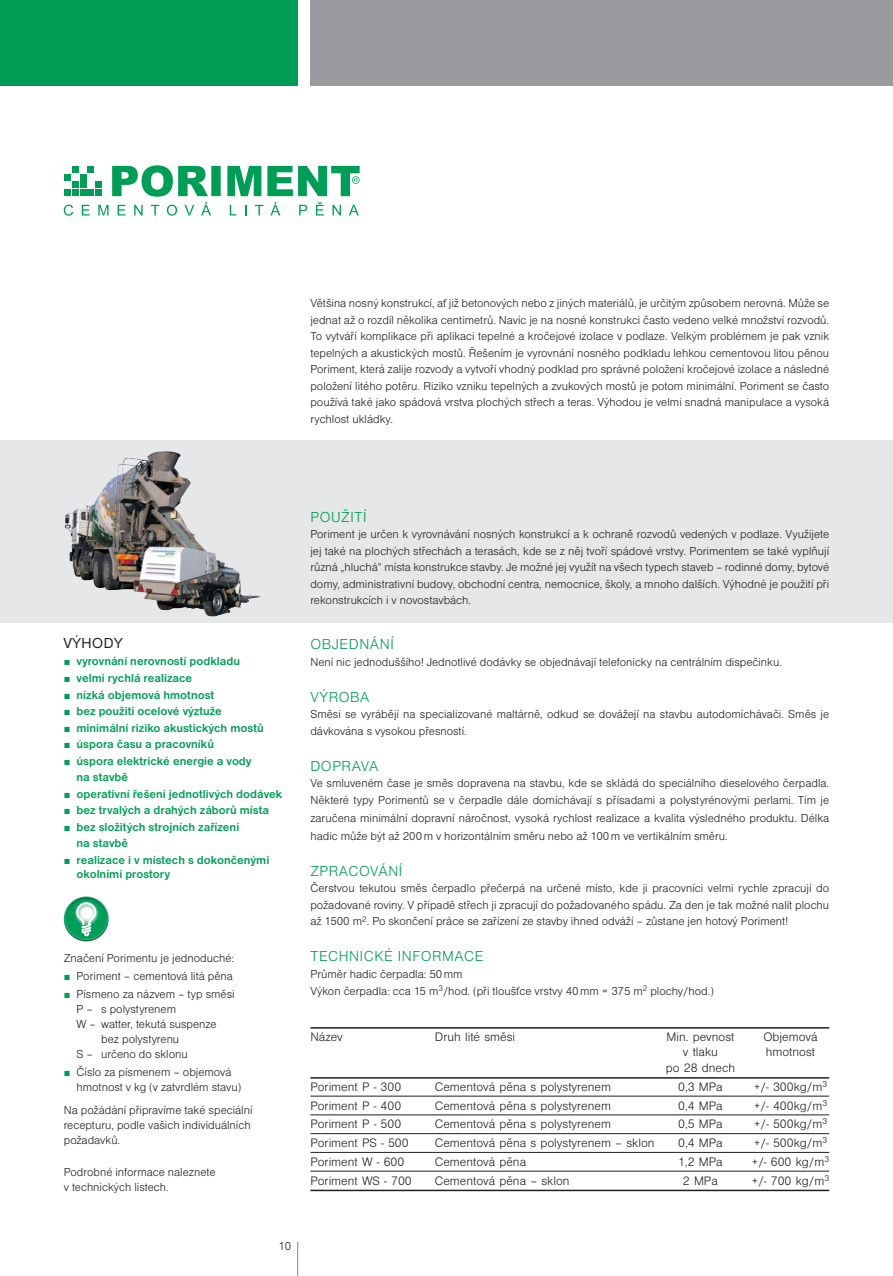
<style>
.page{position:relative;width:893px;height:1276px;background:#fff}
.page>*{position:absolute;margin:0;border:0;box-sizing:border-box;transform-origin:0 0}
.t1{font:15px "Nimbus San DCE Ligh";letter-spacing:.04em;color:#009d57}
.t2{font:15px "Nimbus San DCE";letter-spacing:.04em;color:#231f20}
.t3{font:12.75px "Nimbus San DCE Ligh";color:#231f20}
.t4{font:12px/16.5px "Nimbus San DCE Ligh";color:#231f20}
.t5{font:700 12px/16.5px "Nimbus San DCE";color:#009d57}
.s1{font-family:"European Pi Three";font-weight:400}
.s2{font-family:"European Pi Three";color:#009d57}
</style>
<div class="page">
<div style="left:0;top:0;width:298px;height:85px;background:#009d57"></div>
<div style="left:310px;top:0;width:583px;height:85px;background:#999b9e"></div>
<hr style="left:297px;top:1241px;width:1px;height:35px;background:#999b9e">
<div style="left:0;top:440px;width:893px;height:183px;background:#e6e7e8"></div>
<img style="left:65px;top:457px;width:196px;height:159px">
<svg style="left:64px;top:205px;width:9px;height:11px"></svg>
<svg style="left:82px;top:205px;width:8px;height:10px"></svg>
<div style="left:72px;top:166px;width:7px;height:7px;background:#009d57"></div>
<div style="left:87px;top:166px;width:7px;height:7px;background:#009d57"></div>
<div style="left:64px;top:173px;width:7px;height:7px;background:#009d57"></div>
<div style="left:80px;top:173px;width:6px;height:7px;background:#009d57"></div>
<div style="left:72px;top:181px;width:7px;height:7px;background:#009d57"></div>
<div style="left:80px;top:181px;width:6px;height:7px;background:#009d57"></div>
<div style="left:95px;top:181px;width:7px;height:7px;background:#009d57"></div>
<div style="left:64px;top:189px;width:7px;height:7px;background:#009d57"></div>
<div style="left:72px;top:189px;width:7px;height:7px;background:#009d57"></div>
<div style="left:80px;top:189px;width:6px;height:7px;background:#009d57"></div>
<div style="left:87px;top:189px;width:7px;height:7px;background:#009d57"></div>
<div style="left:95px;top:189px;width:7px;height:7px;background:#009d57"></div>
<svg style="left:98px;top:165px;width:262px;height:51px"></svg>
<hr style="left:310px;top:1027px;width:519px;height:1px;background:#231f20">
<hr style="left:310px;top:1077px;width:519px;height:1px;background:#231f20">
<hr style="left:310px;top:1096px;width:519px;height:1px;background:#231f20">
<hr style="left:310px;top:1114px;width:519px;height:1px;background:#231f20">
<hr style="left:310px;top:1133px;width:519px;height:1px;background:#231f20">
<hr style="left:310px;top:1152px;width:519px;height:1px;background:#231f20">
<hr style="left:310px;top:1171px;width:519px;height:1px;background:#231f20">
<hr style="left:310px;top:1189px;width:519px;height:2px;background:#231f20">
<svg style="left:64px;top:896px;width:45px;height:45px"></svg>
<svg style="left:65px;top:897px;width:43px;height:43px"></svg>
<div style="left:66px;top:898px;width:41px;height:41px;background:#009d57;border-radius:50%"></div>
<svg style="left:72px;top:899px;width:28px;height:28px"></svg>
<svg style="left:76px;top:902px;width:20px;height:34px"></svg>
<p class="t4" style="left:310px;top:296px;width:520px;text-align:justify">Většina nosný konstrukcí, ať již betonových nebo z jiných materiálů, je určitým způsobem nerovná. Může se jednat až o rozdíl několika centimetrů. Navíc je na nosné konstrukci často vedeno velké množství rozvodů.<br>To vytváří komplikace při aplikaci tepelné a kročejové izolace v podlaze. Velkým problémem je pak vznik tepelných a akustických mostů. Řešením je vyrovnání nosného podkladu lehkou cementovou litou pěnou Poriment, která zalije rozvody a vytvoří vhodný podklad pro správné položení kročejové izolace a následné položení litého potěru. Riziko vzniku tepelných a zvukových mostů je potom minimální. Poriment se často používá také jako spádová vrstva plochých střech a teras. Výhodou je velmi snadná manipulace a vysoká rychlost ukládky.</p>
<p class="t2" style="left:64px;top:637px;width:60px">VÝHODY</p>
<p class="t5" style="left:64px;top:653px;width:178px"><span class="s1">-</span> vyrovnání nerovností podkladu</p>
<p class="t5" style="left:64px;top:670px;width:130px"><span class="s1">-</span> velmi rychlá realizace</p>
<p class="t5" style="left:64px;top:686px;width:152px"><span class="s1">-</span> nízká objemová hmotnost</p>
<p class="t5" style="left:64px;top:703px;width:160px"><span class="s1">-</span> bez použití ocelové výztuže</p>
<p class="t5" style="left:64px;top:719px;width:201px"><span class="s1">-</span> minimální riziko akustických mostů</p>
<p class="t5" style="left:64px;top:736px;width:152px"><span class="s1">-</span> úspora času a pracovníků</p>
<p class="t5" style="left:77px;top:752px;width:177px;text-indent:-13px"><span class="s1">-</span> úspora elektrické energie a vody na stavbě</p>
<p class="t5" style="left:64px;top:785px;width:220px"><span class="s1">-</span> operativní řešení jednotlivých dodávek</p>
<p class="t5" style="left:64px;top:802px;width:207px"><span class="s1">-</span> bez trvalých a drahých záborů místa</p>
<p class="t5" style="left:77px;top:819px;width:164px;text-indent:-13px"><span class="s1">-</span> bez složitých strojních zařízení na stavbě</p>
<p class="t5" style="left:77px;top:853px;width:194px;line-height:14.4px;text-indent:-13px"><span class="s1">-</span> realizace i v místech s dokončenými okolními prostory</p>
<p class="t4" style="left:64px;top:951px;width:172px">Značení Porimentu je jednoduché:</p>
<p class="t4" style="left:64px;top:969px;width:171px"><span class="s2">-</span> Poriment – cementová litá pěna</p>
<p class="t4" style="left:64px;top:987px;width:172px"><span class="s2">-</span> Písmeno za názvem – typ směsi</p>
<p class="t4" style="left:77px;top:1002px;width:101px">P – s polystyrenem</p>
<p class="t4" style="left:77px;top:1017px;width:142px">W – watter, tekutá suspenze</p>
<p class="t4" style="left:101px;top:1032px;width:79px">bez polystyrenu</p>
<p class="t4" style="left:77px;top:1047px;width:113px">S – určeno do sklonu</p>
<p class="t4" style="left:77px;top:1065px;width:166px;line-height:15px;text-indent:-13px"><span class="s2">-</span> Číslo za písmenem – objemová hmotnost v kg (v zatvrdlém stavu)</p>
<p class="t4" style="left:64px;top:1103px;width:190px;line-height:15px">Na požádání připravíme také speciální recepturu, podle vašich individuálních požadavků.</p>
<p class="t4" style="left:64px;top:1165px;width:153px;line-height:15px">Podrobné informace naleznete v technických listech.</p>
<p class="t4" style="left:278px;top:1238px;width:14px">10</p>
<p class="t1" style="left:310px;top:511px;width:58px">POUŽITÍ</p>
<p class="t4" style="left:310px;top:527px;width:520px;text-align:justify">Poriment je určen k vyrovnávání nosných konstrukcí a k ochraně rozvodů vedených v podlaze. Využijete jej také na plochých střechách a terasách, kde se z něj tvoří spádové vrstvy. Porimentem se také vyplňují různá „hluchá“ místa konstrukce stavby. Je možné jej využít na všech typech staveb – rodinné domy, bytové domy, administrativní budovy, obchodní centra, nemocnice, školy, a mnoho dalších. Výhodné je použití při rekonstrukcích i v novostavbách.</p>
<p class="t1" style="left:310px;top:638px;width:85px">OBJEDNÁNÍ</p>
<p class="t4" style="left:310px;top:654px;width:473px">Není nic jednoduššího! Jednotlivé dodávky se objednávají telefonicky na centrálním dispečinku.</p>
<p class="t1" style="left:310px;top:691px;width:61px">VÝROBA</p>
<p class="t4" style="left:310px;top:707px;width:520px">Směsi se vyrábějí na specializované maltárně, odkud se dovážejí na stavbu autodomíchávači. Směs je dávkována s vysokou přesností.</p>
<p class="t1" style="left:310px;top:760px;width:70px">DOPRAVA</p>
<p class="t4" style="left:310px;top:776px;width:520px">Ve smluveném čase je směs dopravena na stavbu, kde se skládá do speciálního dieselového čerpadla.<br>Některé typy Porimentů se v čerpadle dále domíchávají s přísadami a polystyrénovými perlami. Tím je</p>
<p class="t4" style="left:310px;top:810px;width:520px;line-height:18px">zaručena minimální dopravní náročnost, vysoká rychlost realizace a kvalita výsledného produktu. Délka hadic může být až 200 m v horizontálním směru nebo až 100 m ve vertikálním směru.</p>
<p class="t1" style="left:310px;top:865px;width:93px">ZPRACOVÁNÍ</p>
<p class="t4" style="left:310px;top:881px;width:520px;text-align:justify">Čerstvou tekutou směs čerpadlo přečerpá na určené místo, kde ji pracovníci velmi rychle zpracují do požadované roviny. V případě střech ji zpracují do požadovaného spádu. Za den je tak možné nalít plochu až 1500 m<sup>2</sup>. Po skončení práce se zařízení ze stavby ihned odváží – zůstane jen hotový Poriment!</p>
<p class="t1" style="left:310px;top:950px;width:174px">TECHNICKÉ INFORMACE</p>
<p class="t4" style="left:310px;top:966px;width:405px">Průměr hadic čerpadla: 50 mm<br>Výkon čerpadla: cca 15 m<sup>3</sup>/hod. (při tloušťce vrstvy 40 mm = 375 m<sup>2</sup> plochy/hod.)</p>
<p class="t3" style="left:310px;top:1031px;width:34px">Název</p>
<p class="t3" style="left:435px;top:1031px;width:82px">Druh lité směsi</p>
<p class="t3" style="left:666px;top:1031px;width:69px">Min. pevnost</p>
<p class="t3" style="left:763px;top:1031px;width:56px">Objemová</p>
<p class="t3" style="left:683px;top:1047px;width:37px">v tlaku</p>
<p class="t3" style="left:766px;top:1047px;width:51px">hmotnost</p>
<p class="t3" style="left:666px;top:1062px;width:71px">po 28 dnech</p>
<p class="t3" style="left:310px;top:1081px;width:92px">Poriment P - 300</p>
<p class="t3" style="left:435px;top:1081px;width:178px">Cementová pěna s polystyrenem</p>
<p class="t3" style="left:678px;top:1081px;width:46px">0,3 MPa</p>
<p class="t3" style="left:754px;top:1081px;width:75px">+/- 300kg/m<sup>3</sup></p>
<p class="t3" style="left:310px;top:1100px;width:92px">Poriment P - 400</p>
<p class="t3" style="left:435px;top:1100px;width:178px">Cementová pěna s polystyrenem</p>
<p class="t3" style="left:678px;top:1100px;width:46px">0,4 MPa</p>
<p class="t3" style="left:754px;top:1100px;width:75px">+/- 400kg/m<sup>3</sup></p>
<p class="t3" style="left:310px;top:1119px;width:92px">Poriment P - 500</p>
<p class="t3" style="left:435px;top:1119px;width:178px">Cementová pěna s polystyrenem</p>
<p class="t3" style="left:678px;top:1119px;width:46px">0,5 MPa</p>
<p class="t3" style="left:754px;top:1119px;width:75px">+/- 500kg/m<sup>3</sup></p>
<p class="t3" style="left:310px;top:1137px;width:100px">Poriment PS - 500</p>
<p class="t3" style="left:435px;top:1137px;width:221px">Cementová pěna s polystyrenem – sklon</p>
<p class="t3" style="left:678px;top:1137px;width:46px">0,4 MPa</p>
<p class="t3" style="left:754px;top:1137px;width:75px">+/- 500kg/m<sup>3</sup></p>
<p class="t3" style="left:310px;top:1156px;width:95px">Poriment W - 600</p>
<p class="t3" style="left:435px;top:1156px;width:93px">Cementová pěna</p>
<p class="t3" style="left:678px;top:1156px;width:46px">1,2 MPa</p>
<p class="t3" style="left:751px;top:1156px;width:79px">+/- 600 kg/m<sup>3</sup></p>
<p class="t3" style="left:310px;top:1175px;width:103px">Poriment WS - 700</p>
<p class="t3" style="left:435px;top:1175px;width:136px">Cementová pěna – sklon</p>
<p class="t3" style="left:683px;top:1175px;width:36px">2 MPa</p>
<p class="t3" style="left:751px;top:1175px;width:79px">+/- 700 kg/m<sup>3</sup></p>
</div>
